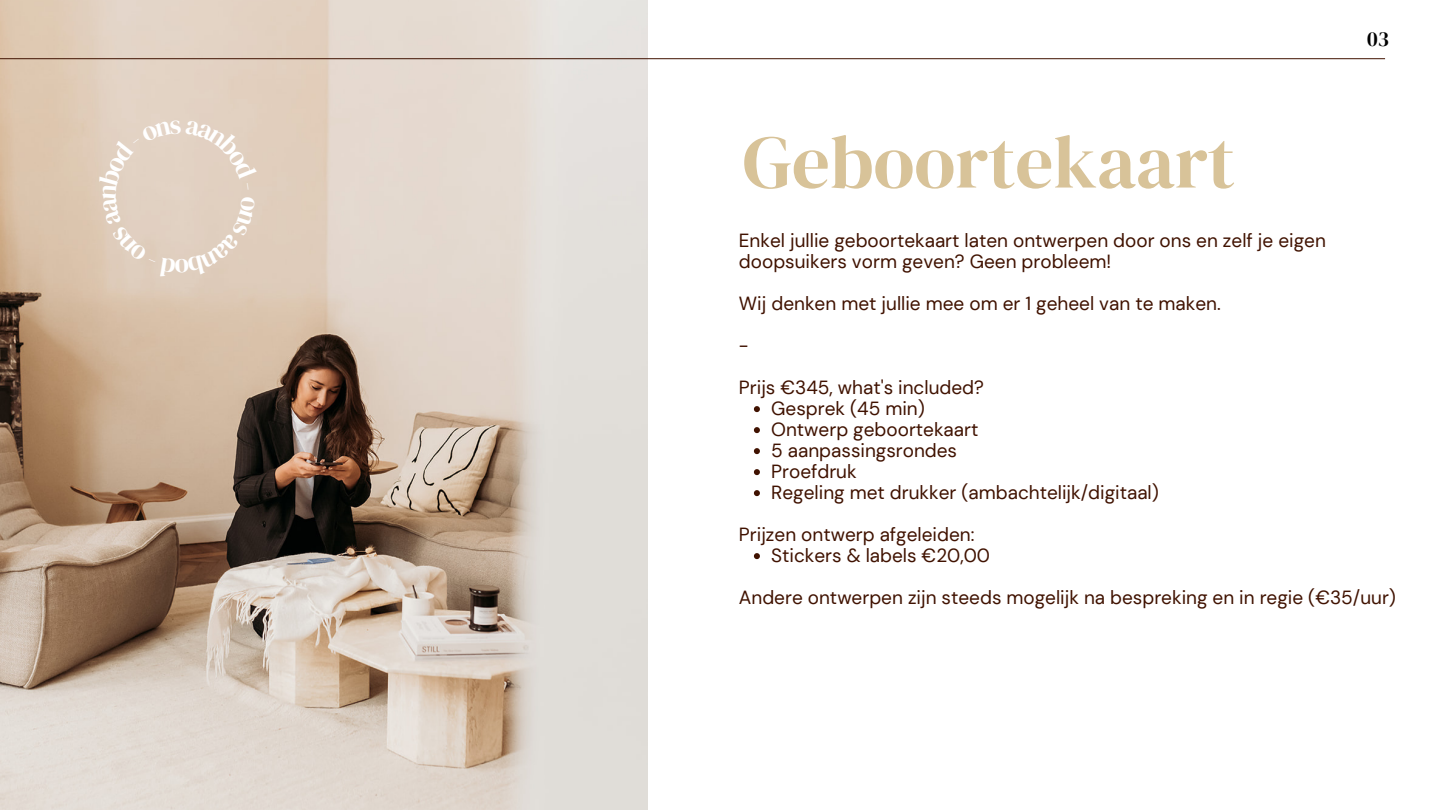
<style>
.page{position:relative;width:1440px;height:810px;background:#fff}
.page>*{position:absolute;margin:0;border:0;box-sizing:border-box;transform-origin:0 0}
.t1{font:75px "DM Serif Display";color:#d8c399}
.t2{font:21px "DM Serif Display";color:#000}
.t3{font:19px/21px "DM Sans";color:#401201}
</style>
<div class="page">
<img style="left:0;top:0;width:647px;height:810px">
<hr style="left:0;top:58px;width:1385px;height:1px;background:#401201">
<svg style="left:754px;top:406px;width:6px;height:6px"></svg>
<svg style="left:754px;top:427px;width:6px;height:6px"></svg>
<svg style="left:754px;top:448px;width:6px;height:6px"></svg>
<svg style="left:754px;top:469px;width:6px;height:6px"></svg>
<svg style="left:754px;top:490px;width:6px;height:6px"></svg>
<svg style="left:754px;top:553px;width:6px;height:6px"></svg>
<div style="left:98px;top:120px;width:159px;height:158px;background:#e1d0c0"></div>
<p class="t1" style="left:743px;top:110px;width:494px">Geboortekaart</p>
<p class="t2" style="left:1367px;top:24px;width:23px">03</p>
<p class="t3" style="left:739px;top:230px;width:588px">Enkel jullie geboortekaart laten ontwerpen door ons en zelf je eigen doopsuikers vorm geven? Geen probleem!</p>
<p class="t3" style="left:739px;top:293px;width:483px">Wij denken met jullie mee om er 1 geheel van te maken.</p>
<p class="t3" style="left:739px;top:335px;width:11px">-</p>
<p class="t3" style="left:739px;top:377px;width:247px">Prijs €345, what's included?</p>
<p class="t3" style="left:771px;top:398px;width:155px">Gesprek (45 min)</p>
<p class="t3" style="left:771px;top:419px;width:209px">Ontwerp geboortekaart</p>
<p class="t3" style="left:771px;top:440px;width:187px">5 aanpassingsrondes</p>
<p class="t3" style="left:771px;top:461px;width:87px">Proefdruk</p>
<p class="t3" style="left:771px;top:482px;width:389px">Regeling met drukker (ambachtelijk/digitaal)</p>
<p class="t3" style="left:739px;top:524px;width:237px">Prijzen ontwerp afgeleiden:</p>
<p class="t3" style="left:771px;top:545px;width:220px">Stickers &amp; labels €20,00</p>
<p class="t3" style="left:739px;top:587px;width:659px">Andere ontwerpen zijn steeds mogelijk na bespreking en in regie (€35/uur)</p>
</div>
